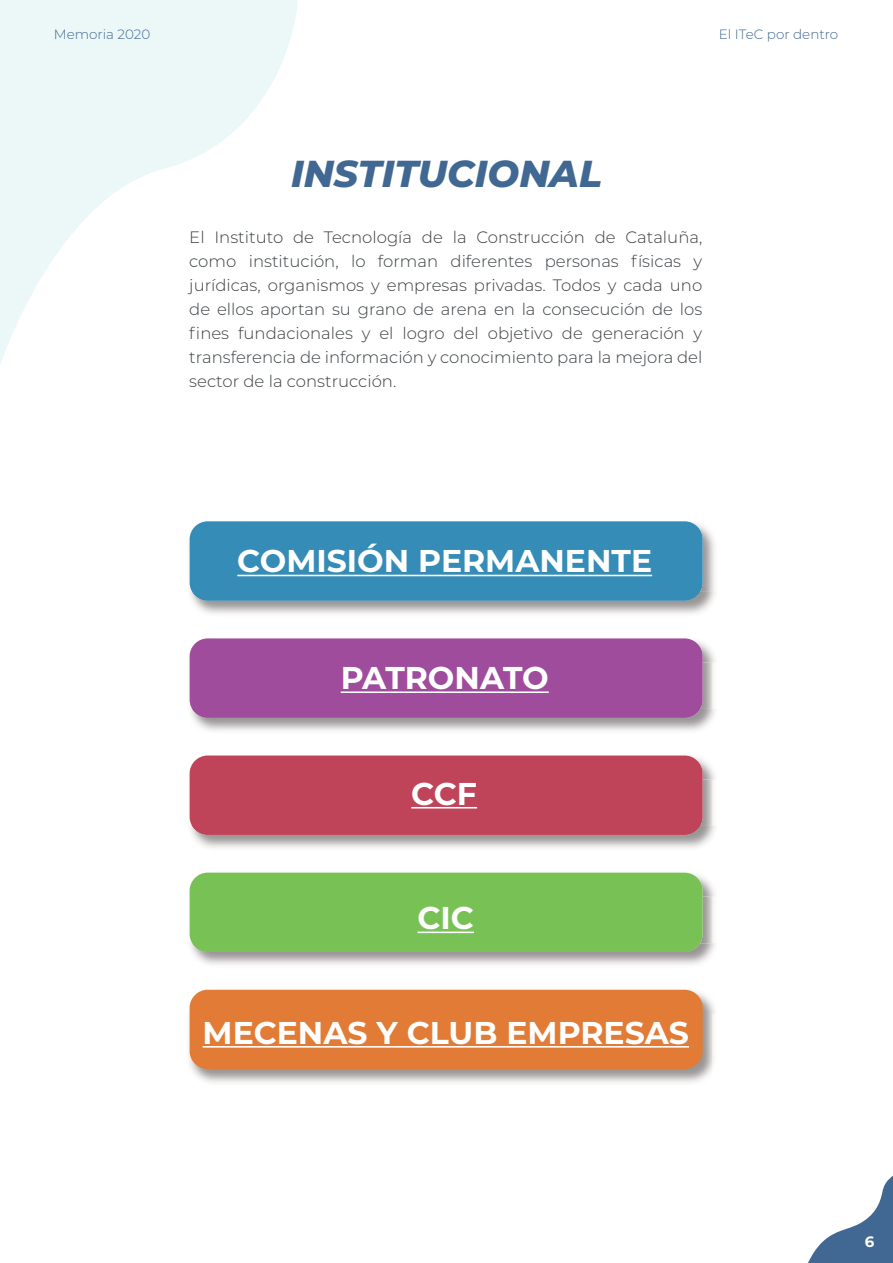
<style>
.page{position:relative;width:893px;height:1263px;background:#fff}
.page>*{position:absolute;margin:0;border:0;box-sizing:border-box;transform-origin:0 0}
.t1{font:italic 800 37.5px "Montserrat";color:#406892}
.t2{font:700 31.5px "Montserrat";color:#fff}
.t3{font:300 16.5px/24px "Montserrat";color:#3a3f42;text-align:justify}
.t4{font:700 15px "Montserrat";color:#fff}
.t5{font:300 13.5px "Montserrat";color:#406892}
</style>
<div class="page">
<svg style="left:0;top:0;width:298px;height:364px;fill:#ecf7f8"></svg>
<img style="left:189px;top:521px;width:15px;height:47px">
<img style="left:694px;top:523px;width:21px;height:69px">
<img style="left:189px;top:568px;width:3px;height:375px">
<div style="left:190px;top:521px;width:513px;height:80px;background:#358cb7;border-radius:18px"></div>
<img style="left:701px;top:662px;width:14px;height:47px">
<img style="left:189px;top:592px;width:526px;height:70px">
<img style="left:192px;top:592px;width:508px;height:9px">
<div style="left:190px;top:638px;width:513px;height:80px;background:#a04c9d;border-radius:18px"></div>
<img style="left:701px;top:779px;width:13px;height:47px">
<img style="left:189px;top:709px;width:526px;height:70px">
<img style="left:192px;top:709px;width:508px;height:9px">
<div style="left:190px;top:755px;width:513px;height:80px;background:#bf4459;border-radius:18px"></div>
<img style="left:701px;top:896px;width:14px;height:47px">
<img style="left:189px;top:826px;width:526px;height:70px">
<img style="left:192px;top:826px;width:508px;height:9px">
<div style="left:190px;top:873px;width:513px;height:79px;background:#78c255;border-radius:18px"></div>
<img style="left:189px;top:943px;width:526px;height:140px">
<img style="left:192px;top:943px;width:508px;height:9px">
<div style="left:190px;top:990px;width:513px;height:79px;background:#e27b35;border-radius:18px"></div>
<svg style="left:808px;top:1176px;width:85px;height:87px"></svg>
<hr style="left:237px;top:575px;width:415px;height:1px;background:#fff">
<hr style="left:341px;top:691px;width:208px;height:2px;background:#fff">
<hr style="left:411px;top:807px;width:66px;height:1px;background:#fff">
<hr style="left:418px;top:931px;width:56px;height:2px;background:#fff">
<hr style="left:203px;top:1046px;width:486px;height:1px;background:#fff">
<p class="t5" style="left:54px;top:25px;width:98px">Memoria 2020</p>
<p class="t5" style="left:719px;top:25px;width:121px">El ITeC por dentro</p>
<h1 class="t1" style="left:291px;top:146px;width:312px">INSTITUCIONAL</h1>
<p class="t3" style="left:189px;top:225px;width:515px">El Instituto de Tecnología de la Construcción de Cataluña, como institución, lo forman diferentes personas físicas y jurídicas, organismos y empresas privadas. Todos y cada uno de ellos aportan su grano de arena en la consecución de los fines fundacionales y el logro del objetivo de generación y transferencia de información y conocimiento para la mejora del sector de la construcción.</p>
<h2 class="t2" style="left:237px;top:538px;width:416px">COMISIÓN PERMANENTE</h2>
<h2 class="t2" style="left:341px;top:655px;width:210px">PATRONATO</h2>
<h2 class="t2" style="left:411px;top:771px;width:67px">CCF</h2>
<h2 class="t2" style="left:418px;top:895px;width:58px">CIC</h2>
<h2 class="t2" style="left:203px;top:1010px;width:488px">MECENAS Y CLUB EMPRESAS</h2>
<p class="t4" style="left:865px;top:1230px;width:11px">6</p>
</div>
